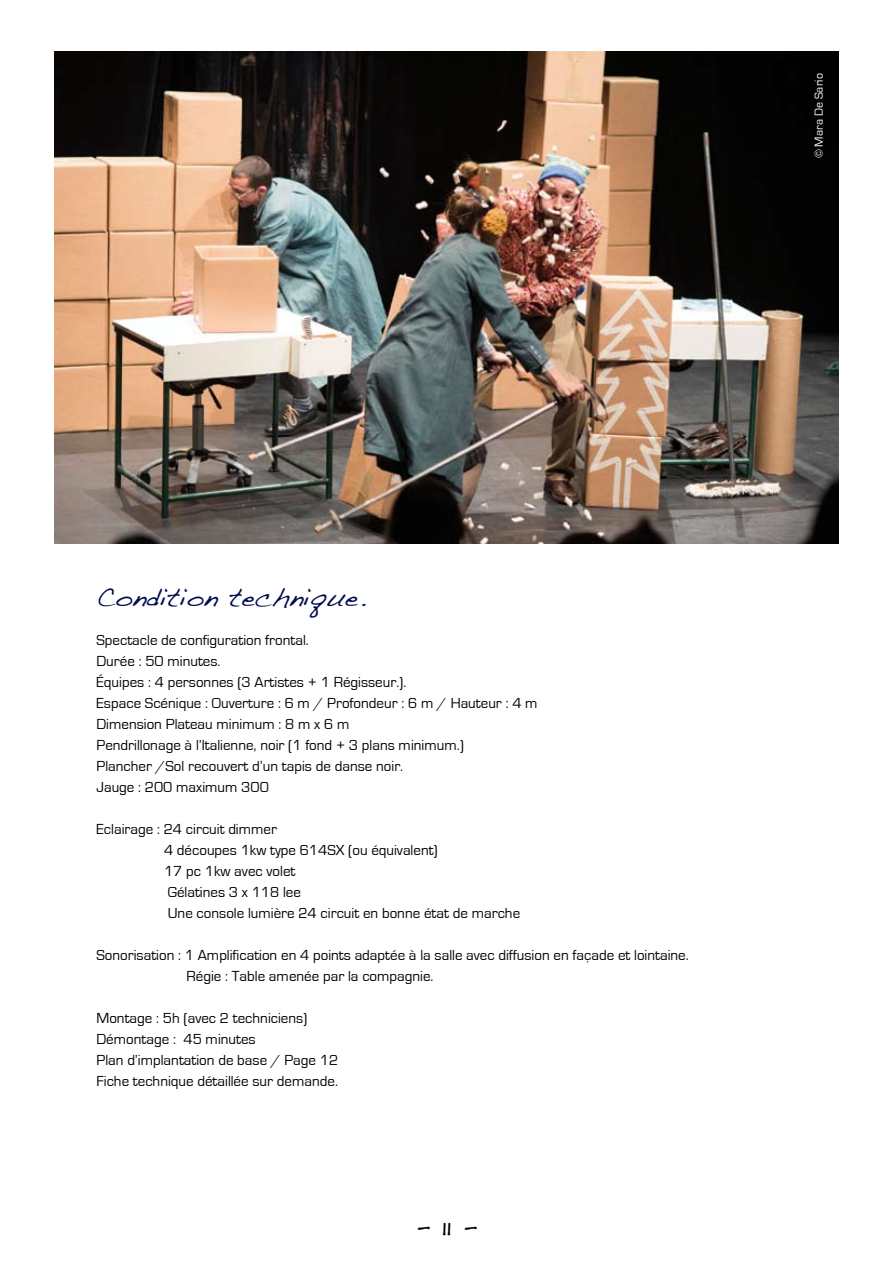
<style>
.page{position:relative;width:893px;height:1263px;background:#fff}
.page>*{position:absolute;margin:0;border:0;box-sizing:border-box;transform-origin:0 0}
.t1{font:27px "Handwriting Dakota";color:#000d4f}
.t2{font:27px "Handwriting Dakota";color:#000}
.t3{font:15px/21px "Eurostile";color:#000}
.t4{font:12px "Eurostile";color:#fff}
</style>
<div class="page">
<img style="left:54px;top:52px;width:785px;height:491px">
<p class="t4" style="left:812px;top:158px;width:87px;rotate:-90deg">© Mara De Sario</p>
<h1 class="t1" style="left:97px;top:581px;width:271px">Condition technique.</h1>
<p class="t3" style="left:97px;top:630px;width:443px">Spectacle de configuration frontal.<br>Durée : 50 minutes.<br>Équipes : 4 personnes (3 Artistes + 1 Régisseur.).<br>Espace Scénique : Ouverture : 6 m / Profondeur : 6 m / Hauteur : 4 m Dimension Plateau minimum : 8 m x 6 m<br>Pendrillonage à l’Italienne, noir (1 fond + 3 plans minimum.)<br>Plancher /Sol recouvert d’un tapis de danse noir.<br>Jauge : 200 maximum 300</p>
<p class="t3" style="left:164px;top:819px;width:358px;text-indent:-68px">Eclairage : 24 circuit dimmer<br>4 découpes 1kw type 614SX (ou équivalent)<br>17 pc 1kw avec volet<br>Gélatines 3 x 118 lee<br>Une console lumière 24 circuit en bonne état de marche</p>
<p class="t3" style="left:187px;top:945px;width:504px;text-indent:-90px">Sonorisation : 1 Amplification en 4 points adaptée à la salle avec diffusion en façade et lointaine.<br>Régie : Table amenée par la compagnie.</p>
<p class="t3" style="left:97px;top:1008px;width:243px">Montage : 5h (avec 2 techniciens)<br>Démontage : 45 minutes<br>Plan d’implantation de base / Page 12<br>Fiche technique détaillée sur demande.</p>
<h1 class="t2" style="left:415px;top:1210px;width:63px">- 11 -</h1>
</div>
